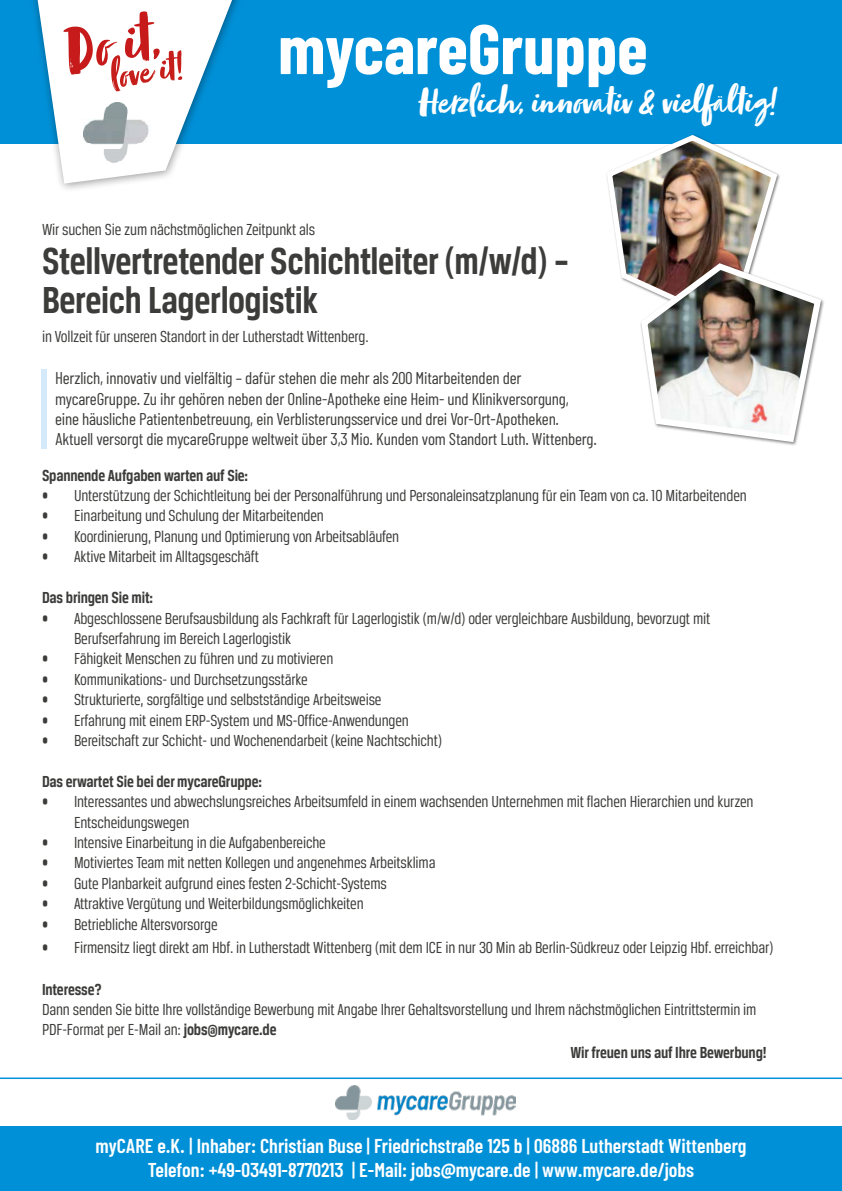
<style>
.page{position:relative;width:842px;height:1191px;background:#fff}
.page>*{position:absolute;margin:0;border:0;box-sizing:border-box;transform-origin:0 0}
.t1{font:700 70px "Barlow Condensed";color:#fff}
.t2{font:700 40px/39px "Breuer Condensed";letter-spacing:-.01em;color:#3c3c3b}
.t3{font:40px "Zooja";color:#fff}
.t4{font:600 20px/24px "Barlow Condensed";color:#fff;text-align:center}
.t5{font:17px/20.4px "Breuer Condensed";letter-spacing:-.01em;color:#3c3c3b}
.t6{font:17px/20.4px "Barlow Condensed";letter-spacing:-.01em;color:#3c3c3b}
.t7{font:700 17px "Breuer Condensed";letter-spacing:-.01em;color:#3c3c3b}
.s1{font-weight:700}
.s2{font-family:"Barlow";font-weight:500}
</style>
<div class="page">
<div style="left:0;top:0;width:842px;height:144px;background:#0090d7"></div>
<div style="left:29px;top:0;width:216px;height:194px;background:#000;opacity:.4"></div>
<svg style="left:38px;top:0;width:194px;height:184px"></svg>
<img style="left:606px;top:134px;width:218px;height:311px">
<div style="left:0;top:1126px;width:842px;height:65px;background:#0090d7"></div>
<hr style="left:0;top:1077px;width:842px;height:2px;background:#0090d7">
<img style="left:83px;top:102px;width:67px;height:60px">
<img style="left:336px;top:1085px;width:180px;height:34px">
<div style="left:41px;top:369px;width:6px;height:79px;background:#d4e9f9"></div>
<h1 class="t1" style="left:278px;top:5px;width:371px">mycareGruppe</h1>
<h2 class="t3" style="left:418px;top:81px;width:360px">Herzlich, innovativ &amp; vielfältig!</h2>
<p class="t5" style="left:42px;top:219px;width:275px">Wir suchen Sie zum nächstmöglichen Zeitpunkt als</p>
<h2 class="t2" style="left:42px;top:242px;width:528px">Stellvertretender Schichtleiter (m/w/d) –<br>Bereich Lagerlogistik</h2>
<p class="t5" style="left:42px;top:326px;width:328px">in Vollzeit für unseren Standort in der Lutherstadt Wittenberg.</p>
<p class="t6" style="left:55px;top:367px;width:543px">Herzlich, innovativ und vielfältig – dafür stehen die mehr als 200 Mitarbeitenden der mycareGruppe. Zu ihr gehören neben der Online-Apotheke eine Heim- und Klinikversorgung, eine häusliche Patientenbetreuung, ein Verblisterungsservice und drei Vor-Ort-Apotheken.<br>Aktuell versorgt die mycareGruppe weltweit über 3,3 Mio. Kunden vom Standort Luth. Wittenberg.</p>
<p class="t7" style="left:42px;top:466px;width:208px">Spannende Aufgaben warten auf Sie:</p>
<p class="t5" style="left:42px;top:485px;width:706px">• Unterstützung der Schichtleitung bei der Personalführung und Personaleinsatzplanung für ein Team von ca. 10 Mitarbeitenden</p>
<p class="t5" style="left:42px;top:505px;width:283px">• Einarbeitung und Schulung der Mitarbeitenden</p>
<p class="t5" style="left:42px;top:526px;width:359px">• Koordinierung, Planung und Optimierung von Arbeitsabläufen</p>
<p class="t5" style="left:42px;top:546px;width:218px">• Aktive Mitarbeit im Alltagsgeschäft</p>
<p class="t7" style="left:42px;top:588px;width:113px">Das bringen Sie mit:</p>
<p class="t5" style="left:74px;top:607px;width:638px;text-indent:-32px">• Abgeschlossene Berufsausbildung als Fachkraft für Lagerlogistik (m/w/d) oder vergleichbare Ausbildung, bevorzugt mit<br>Berufserfahrung im Bereich Lagerlogistik</p>
<p class="t5" style="left:42px;top:648px;width:293px">• Fähigkeit Menschen zu führen und zu motivieren</p>
<p class="t5" style="left:42px;top:669px;width:267px">• Kommunikations- und Durchsetzungsstärke</p>
<p class="t5" style="left:42px;top:689px;width:341px">• Strukturierte, sorgfältige und selbstständige Arbeitsweise</p>
<p class="t5" style="left:42px;top:709px;width:368px">• Erfahrung mit einem ERP-System und MS-Office-Anwendungen</p>
<p class="t5" style="left:42px;top:730px;width:401px">• Bereitschaft zur Schicht- und Wochenendarbeit (keine Nachtschicht)</p>
<p class="t7" style="left:42px;top:772px;width:222px">Das erwartet Sie bei der mycareGruppe:</p>
<p class="t5" style="left:74px;top:791px;width:681px;text-indent:-32px">• Interessantes und abwechslungsreiches Arbeitsumfeld in einem wachsenden Unternehmen mit flachen Hierarchien und kurzen<br>Entscheidungswegen</p>
<p class="t5" style="left:42px;top:832px;width:285px">• Intensive Einarbeitung in die Aufgabenbereiche</p>
<p class="t5" style="left:42px;top:852px;width:395px">• Motiviertes Team mit netten Kollegen und angenehmes Arbeitsklima</p>
<p class="t5" style="left:42px;top:873px;width:346px">• Gute Planbarkeit aufgrund eines festen 2-Schicht-Systems</p>
<p class="t5" style="left:42px;top:893px;width:323px">• Attraktive Vergütung und Weiterbildungsmöglichkeiten</p>
<p class="t5" style="left:42px;top:913px;width:177px">• Betriebliche Altersvorsorge</p>
<p class="t5" style="left:42px;top:936px;width:733px">• Firmensitz liegt direkt am Hbf. in Lutherstadt Wittenberg (mit dem ICE in nur 30 Min ab Berlin-Südkreuz oder Leipzig Hbf. erreichbar)</p>
<p class="t7" style="left:42px;top:979px;width:61px">Interesse?</p>
<p class="t5" style="left:42px;top:999px;width:716px">Dann senden Sie bitte Ihre vollständige Bewerbung mit Angabe Ihrer Gehaltsvorstellung und Ihrem nächstmöglichen Eintrittstermin im<br>PDF-Format per E-Mail an: <span class="s1">jobs@mycare.de</span></p>
<p class="t7" style="left:570px;top:1042px;width:198px">Wir freuen uns auf Ihre Bewerbung!</p>
<p class="t4" style="left:96px;top:1133px;width:652px">myCARE e.K. <span class="s2">|</span> Inhaber: Christian Buse <span class="s2">|</span> Friedrichstraße 125 b <span class="s2">|</span> 06886 Lutherstadt Wittenberg<br>Telefon: +49-03491-8770213 <span class="s2">|</span> E-Mail: jobs<span class="s1">@</span>mycare.de <span class="s2">|</span> www.mycare.de/jobs</p>
</div>
